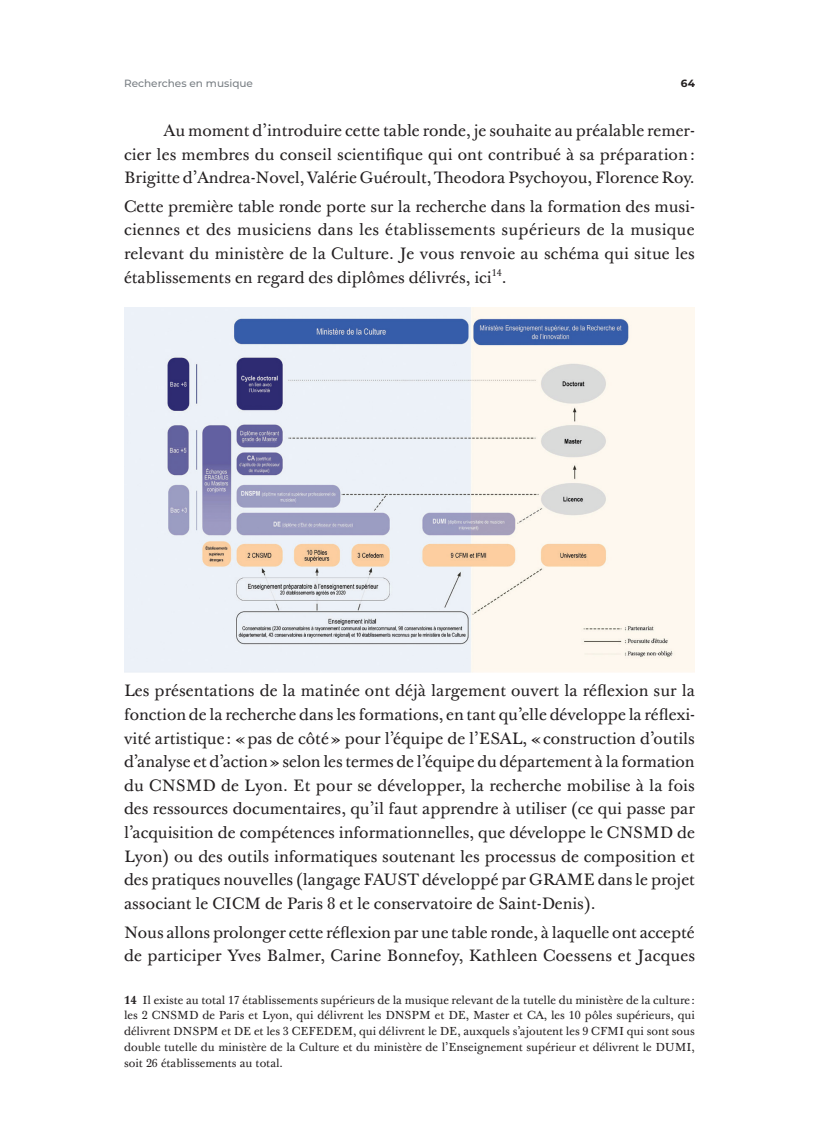
<style>
.page{position:relative;width:819px;height:1141px;background:#fff}
.page>*{position:absolute;margin:0;border:0;box-sizing:border-box;transform-origin:0 0}
.t1{font:16.1px/23.6px "Baskerville 10 Pro";color:#231f20;text-align:justify}
.t2{font:11.38px/15.8px "Baskerville 10 Pro";color:#231f20;text-align:justify}
.t3{font:500 10.5px "Montserrat";color:#797f84}
.t4{font:700 10.5px "Montserrat";color:#231f20}
.s1{font-weight:700}
</style>
<div class="page">
<img style="left:124px;top:308px;width:570px;height:365px">
<p class="t3" style="left:124px;top:76px;width:130px">Recherches en musique</p>
<p class="t4" style="left:681px;top:75px;width:15px">64</p>
<p class="t1" style="left:124px;top:120px;width:572px;text-indent:40px">Au moment d’introduire cette table ronde, je souhaite au préalable remer&shy;cier les membres du conseil scientifique qui ont contribué à sa préparation:<br>Brigitte d’Andrea-Novel, Valérie Guéroult, Theodora Psychoyou, Florence Roy.</p>
<p class="t1" style="left:124px;top:196px;width:572px">Cette première table ronde porte sur la recherche dans la formation des musi&shy;ciennes et des musiciens dans les établissements supérieurs de la musique relevant du ministère de la Culture. Je vous renvoie au schéma qui situe les établissements en regard des diplômes délivrés, ici<sup>14</sup>.</p>
<p class="t1" style="left:124px;top:680px;width:572px">Les présentations de la matinée ont déjà largement ouvert la réflexion sur la fonction de la recherche dans les formations, en tant qu’elle développe la réflexi&shy;vité artistique : «pas de côté» pour l’équipe de l’ESAL, «construction d’outils d’analyse et d’action» selon les termes de l’équipe du département à la formation du CNSMD de Lyon. Et pour se développer, la recherche mobilise à la fois des ressources documentaires, qu’il faut apprendre à utiliser (ce qui passe par l’acquisition de compétences informationnelles, que développe le CNSMD de Lyon) ou des outils informatiques soutenant les processus de composition et des pratiques nouvelles (langage FAUST développé par GRAME dans le projet associant le CICM de Paris 8 et le conservatoire de Saint-Denis).</p>
<p class="t1" style="left:124px;top:921px;width:572px">Nous allons prolonger cette réflexion par une table ronde, à laquelle ont accepté de participer Yves Balmer, Carine Bonnefoy, Kathleen Coessens et Jacques</p>
<p class="t2" style="left:124px;top:993px;width:572px"><span class="s1">14</span> Il existe au total 17 établissements supérieurs de la musique relevant de la tutelle du ministère de la culture : les 2 CNSMD de Paris et Lyon, qui délivrent les DNSPM et DE, Master et CA, les 10 pôles supérieurs, qui délivrent DNSPM et DE et les 3 CEFEDEM, qui délivrent le DE, auxquels s’ajoutent les 9 CFMI qui sont sous double tutelle du ministère de la Culture et du ministère de l’Enseignement supérieur et délivrent le DUMI, soit 26 établissements au total.</p>
</div>
